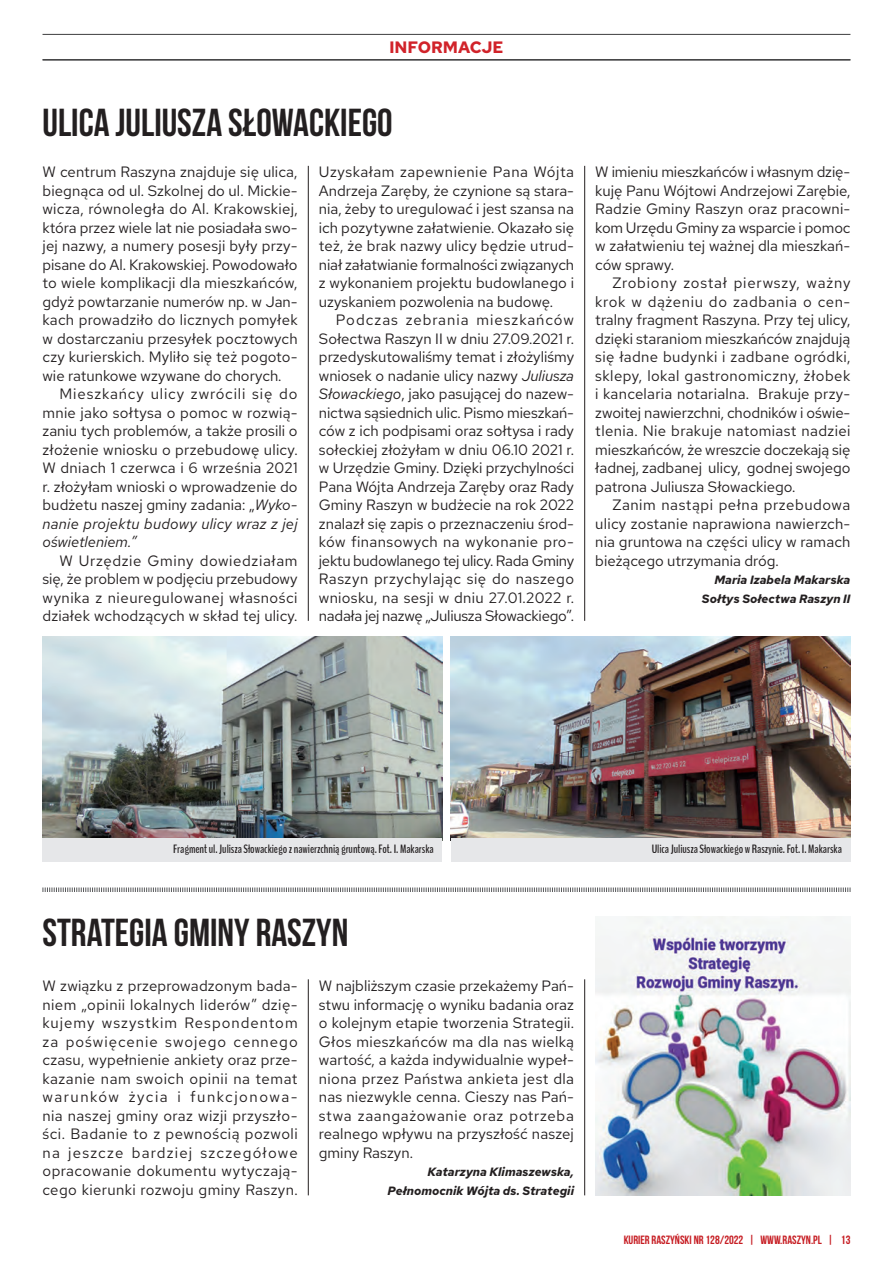
<style>
.page{position:relative;width:893px;height:1263px;background:#fff}
.page>*{position:absolute;margin:0;border:0;box-sizing:border-box;transform-origin:0 0}
._01_tytul{font:39px "Bebas Neue";color:#231f20}
.t1{font:700 16.5px "Red Hat Text";color:#d1232a}
._03_tekst{font:15px/18.5px "Red Hat Text";color:#231f20;text-align:justify}
._04_podpis_zdjecia{font:700 12px "Bench Nine";color:#231f20}
._03_tekst-2{font:italic 700 12px "Red Hat Text";color:#231f20}
.t2{font:12px "Bebas Neue";color:#c61c22}
.s1{font-style:italic}
.s2{font-weight:700}
</style>
<div class="page">
<hr style="left:43px;top:34px;width:807px;height:1px;background:#3e3e3f">
<hr style="left:43px;top:59px;width:807px;height:1px;background:#3e3e3f">
<hr style="left:43px;top:60px;width:807px;height:1px;background:#3e3e3f">
<hr style="left:308px;top:166px;width:1px;height:455px;background:#231f20">
<hr style="left:308px;top:979px;width:1px;height:216px;background:#231f20">
<hr style="left:584px;top:166px;width:1px;height:455px;background:#231f20">
<hr style="left:584px;top:979px;width:1px;height:216px;background:#231f20">
<img style="left:595px;top:917px;width:255px;height:278px">
<img style="left:43px;top:636px;width:399px;height:202px">
<div style="left:43px;top:838px;width:399px;height:23px;background:#e6e7e9"></div>
<img style="left:451px;top:636px;width:399px;height:202px">
<div style="left:451px;top:838px;width:399px;height:23px;background:#e6e7e9"></div>
<svg style="left:42px;top:887px;width:809px;height:5px"></svg>
<p class="t1" style="left:389px;top:36px;width:116px">INFORMACJE</p>
<p class="_01_tytul" style="left:43px;top:101px;width:352px">ULICA JULIUSZA SŁOWACKIEGO</p>
<p class="_03_tekst" style="left:43px;top:162px;width:257px">W centrum Raszyna znajduje się ulica, biegnąca od ul. Szkolnej do ul. Mickie&shy;wicza, równoległa do Al. Krakowskiej, która przez wiele lat nie posiadała swo&shy;jej nazwy, a numery posesji były przy&shy;pisane do Al. Krakowskiej. Powodowało to wiele komplikacji dla mieszkańców, gdyż powtarzanie numerów np. w Jan&shy;kach prowadziło do licznych pomyłek w dostarczaniu przesyłek pocztowych czy kurierskich. Myliło się też pogoto&shy;wie ratunkowe wzywane do chorych.</p>
<p class="_03_tekst" style="left:43px;top:384px;width:257px;text-indent:17px">Mieszkańcy ulicy zwrócili się do mnie jako sołtysa o pomoc w rozwią&shy;zaniu tych problemów, a także prosili o złożenie wniosku o przebudowę ulicy.<br>W dniach 1 czerwca i 6 września 2021 r. złożyłam wnioski o wprowadzenie do budżetu naszej gminy zadania: „<span class="s1">Wyko&shy;nanie projektu budowy ulicy wraz z jej oświetleniem.”</span></p>
<p class="_03_tekst" style="left:43px;top:551px;width:257px;text-indent:17px">W Urzędzie Gminy dowiedziałam się, że problem w podjęciu przebudowy wynika z nieuregulowanej własności działek wchodzących w skład tej ulicy.</p>
<p class="_03_tekst" style="left:319px;top:162px;width:257px">Uzyskałam zapewnienie Pana Wójta Andrzeja Zaręby, że czynione są stara&shy;nia, żeby to uregulować i jest szansa na ich pozytywne załatwienie. Okazało się też, że brak nazwy ulicy będzie utrud&shy;niał załatwianie formalności związanych z wykonaniem projektu budowlanego i uzyskaniem pozwolenia na budowę.</p>
<p class="_03_tekst" style="left:319px;top:310px;width:257px;text-indent:17px">Podczas zebrania mieszkańców Sołectwa Raszyn II w dniu 27.09.2021 r. przedyskutowaliśmy temat i złożyliśmy wniosek o nadanie ulicy nazwy <span class="s1">Juliusza Słowackiego</span>, jako pasującej do nazew&shy;nictwa sąsiednich ulic. Pismo mieszkań&shy;ców z ich podpisami oraz sołtysa i rady sołeckiej złożyłam w dniu 06.10 2021 r. w Urzędzie Gminy. Dzięki przychylności Pana Wójta Andrzeja Zaręby oraz Rady Gminy Raszyn w budżecie na rok 2022 znalazł się zapis o przeznaczeniu środ&shy;ków finansowych na wykonanie pro&shy;jektu budowlanego tej ulicy. Rada Gminy Raszyn przychylając się do naszego wniosku, na sesji w dniu 27.01.2022 r. nadała jej nazwę „Juliusza Słowackiego”.</p>
<p class="_03_tekst" style="left:595px;top:162px;width:257px">W imieniu mieszkańców i własnym dzię&shy;kuję Panu Wójtowi Andrzejowi Zarębie, Radzie Gminy Raszyn oraz pracowni&shy;kom Urzędu Gminy za wsparcie i pomoc w załatwieniu tej ważnej dla mieszkań&shy;ców sprawy.</p>
<p class="_03_tekst" style="left:595px;top:273px;width:257px;text-indent:17px">Zrobiony został pierwszy, ważny krok w dążeniu do zadbania o cen&shy;tralny fragment Raszyna. Przy tej ulicy, dzięki staraniom mieszkańców znajdują się ładne budynki i zadbane ogródki, sklepy, lokal gastronomiczny, żłobek i kancelaria notarialna. Brakuje przy&shy;zwoitej nawierzchni, chodników i oświe&shy;tlenia. Nie brakuje natomiast nadziei mieszkańców, że wreszcie doczekają się ładnej, zadbanej ulicy, godnej swojego patrona Juliusza Słowackiego.</p>
<p class="_03_tekst" style="left:595px;top:495px;width:257px;text-indent:17px">Zanim nastąpi pełna przebudowa ulicy zostanie naprawiona nawierzch&shy;nia gruntowa na części ulicy w ramach bieżącego utrzymania dróg.</p>
<p class="_03_tekst-2" style="left:714px;top:572px;width:138px">Maria Izabela Makarska</p>
<p class="_03_tekst-2" style="left:702px;top:590px;width:150px">Sołtys Sołectwa Raszyn II</p>
<p class="_04_podpis_zdjecia" style="left:173px;top:841px;width:262px">Fragment ul. Julisza Słowackiego z nawierzchnią gruntową. Fot. I. Makarska</p>
<p class="_04_podpis_zdjecia" style="left:652px;top:841px;width:192px">Ulica Juliusza Słowackiego w Raszynie. Fot. I. Makarska</p>
<p class="_01_tytul" style="left:43px;top:911px;width:307px">STRATEGIA GMINY RASZYN</p>
<p class="_03_tekst" style="left:43px;top:976px;width:257px">W związku z przeprowadzonym bada&shy;niem „opinii lokalnych liderów” dzię&shy;kujemy wszystkim Respondentom za poświęcenie swojego cennego czasu, wypełnienie ankiety oraz prze&shy;kazanie nam swoich opinii na temat warunków życia i funkcjonowa&shy;nia naszej gminy oraz wizji przyszło&shy;ści. Badanie to z pewnością pozwoli na jeszcze bardziej szczegółowe opracowanie dokumentu wytyczają&shy;cego kierunki rozwoju gminy Raszyn.</p>
<p class="_03_tekst" style="left:319px;top:976px;width:257px">W najbliższym czasie przekażemy Pań&shy;stwu informację o wyniku badania oraz o kolejnym etapie tworzenia Strategii.<br>Głos mieszkańców ma dla nas wielką wartość, a każda indywidualnie wypeł&shy;niona przez Państwa ankieta jest dla nas niezwykle cenna. Cieszy nas Pań&shy;stwa zaangażowanie oraz potrzeba realnego wpływu na przyszłość naszej gminy Raszyn.</p>
<p class="_03_tekst-2" style="left:428px;top:1164px;width:148px">Katarzyna Klimaszewska,</p>
<p class="_03_tekst-2" style="left:388px;top:1182px;width:188px">Pełnomocnik Wójta ds. Strategii</p>
<p class="t2" style="left:624px;top:1233px;width:228px">KURIER RASZYŃSKI NR 128/2022 | WWW.RASZYN.PL | <span class="s2">13</span></p>
</div>
